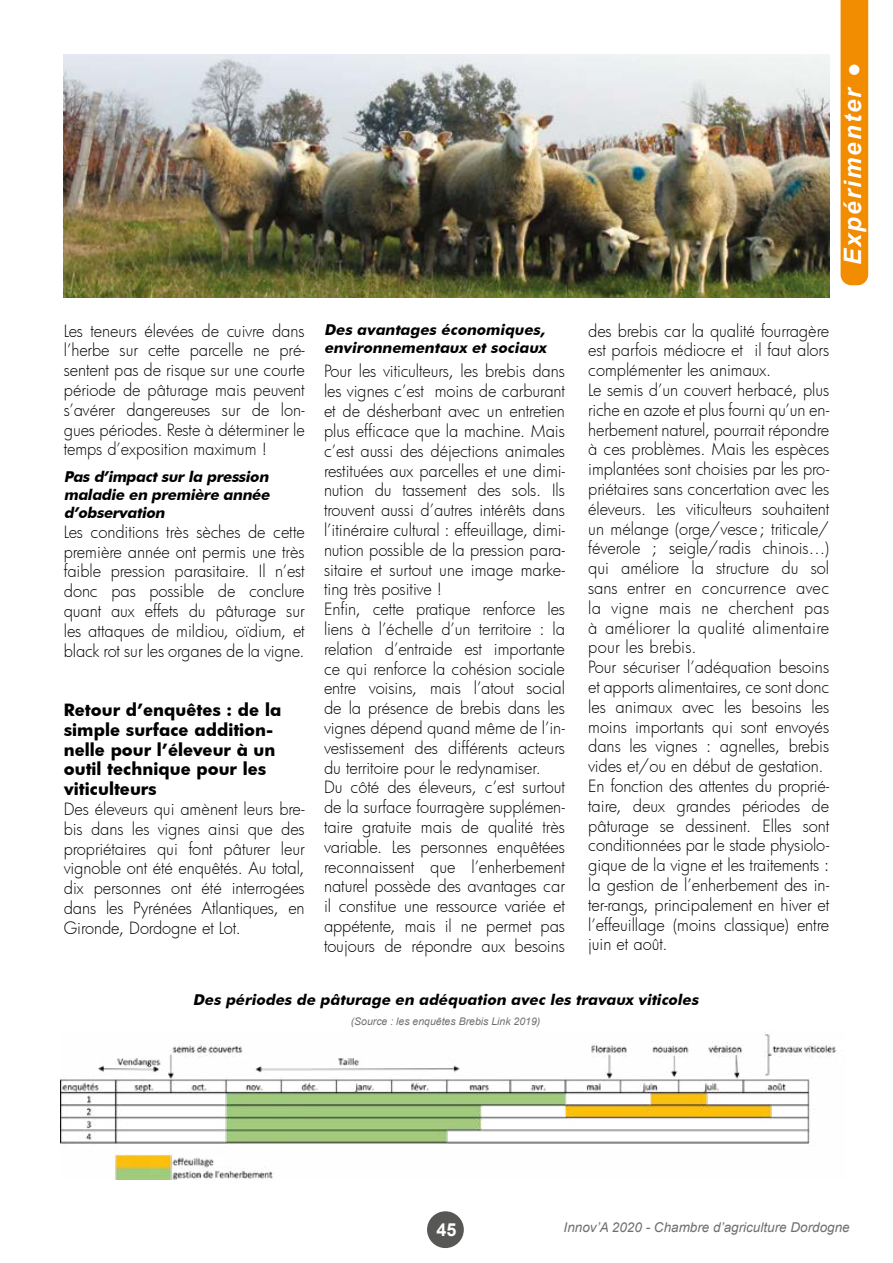
<style>
.page{position:relative;width:893px;height:1263px;background:#fff}
.page>*{position:absolute;margin:0;border:0;box-sizing:border-box;transform-origin:0 0}
.t1{font:italic 700 24px "Arial";letter-spacing:.09em;color:#fff}
.t2{font:700 18px "Arial";color:#fff}
.t3{font:300 16.5px/19.8px "Futura";letter-spacing:-.005em;color:#000;text-align:justify}
.t4{font:700 16.5px/19.8px "Futura";color:#000}
.t5{font:italic 700 15px/18px "Futura BT";color:#000;text-align:justify}
.t6{font:italic 13.5px "Arial";color:#706f6f}
.t7{font:italic 10.5px "Arial";color:#706f6f}
</style>
<div class="page">
<div style="left:427px;top:1211px;width:37px;height:37px;background:#575756;border-radius:50%"></div>
<div style="left:841px;top:0;width:27px;height:285px;background:#f28c00"></div>
<img style="left:64px;top:54px;width:765px;height:243px">
<img style="left:60px;top:1032px;width:777px;height:147px">
<h1 class="t1" style="left:837px;top:265px;width:204px;rotate:-90deg">Expérimenter ●</h1>
<p class="t3" style="left:588px;top:320px;width:242px">des brebis car la qualité fourragère est parfois médiocre et il faut alors complémenter les animaux.</p>
<p class="t3" style="left:588px;top:380px;width:242px">Le semis d’un couvert herbacé, plus riche en azote et plus fourni qu’un en&shy;herbement naturel, pourrait répondre à ces problèmes. Mais les espèces implantées sont choisies par les pro&shy;priétaires sans concertation avec les éleveurs. Les viticulteurs souhaitent un mélange (orge/vesce; triticale/ féverole ; seigle/radis chinois…) qui améliore la structure du sol sans entrer en concurrence avec la vigne mais ne cherchent pas à améliorer la qualité alimentaire pour les brebis.</p>
<p class="t3" style="left:588px;top:657px;width:242px">Pour sécuriser l’adéquation besoins et apports alimentaires, ce sont donc les animaux avec les besoins les moins importants qui sont envoyés dans les vignes : agnelles, brebis vides et/ou en début de gestation.</p>
<p class="t3" style="left:588px;top:776px;width:242px">En fonction des attentes du proprié&shy;taire, deux grandes périodes de pâturage se dessinent. Elles sont conditionnées par le stade physiolo&shy;gique de la vigne et les traitements : la gestion de l’enherbement des in&shy;ter-rangs, principalement en hiver et l’effeuillage (moins classique) entre juin et août.</p>
<p class="t5" style="left:193px;top:990px;width:510px">Des périodes de pâturage en adéquation avec les travaux viticoles</p>
<p class="t7" style="left:351px;top:1014px;width:191px">(Source : les enquêtes Brebis Link 2019)</p>
<p class="t3" style="left:64px;top:320px;width:242px">Les teneurs élevées de cuivre dans l’herbe sur cette parcelle ne pré&shy;sentent pas de risque sur une courte période de pâturage mais peuvent s’avérer dangereuses sur de lon&shy;gues périodes. Reste à déterminer le temps d’exposition maximum !</p>
<p class="t5" style="left:64px;top:467px;width:210px">Pas d’impact sur la pression maladie en première année d’observation</p>
<p class="t3" style="left:64px;top:521px;width:242px">Les conditions très sèches de cette première année ont permis une très faible pression parasitaire. Il n’est donc pas possible de conclure quant aux effets du pâturage sur les attaques de mildiou, oïdium, et black rot sur les organes de la vigne.</p>
<p class="t5" style="left:324px;top:321px;width:227px">Des avantages économiques, environnementaux et sociaux</p>
<p class="t3" style="left:324px;top:361px;width:242px">Pour les viticulteurs, les brebis dans les vignes c’est moins de carburant et de désherbant avec un entretien plus efficace que la machine. Mais c’est aussi des déjections animales restituées aux parcelles et une dimi&shy;nution du tassement des sols. Ils trouvent aussi d’autres intérêts dans l’itinéraire cultural : effeuillage, dimi&shy;nution possible de la pression para&shy;sitaire et surtout une image marke&shy;ting très positive !</p>
<p class="t3" style="left:324px;top:599px;width:242px">Enfin, cette pratique renforce les liens à l’échelle d’un territoire : la relation d’entraide est importante ce qui renforce la cohésion sociale entre voisins, mais l’atout social de la présence de brebis dans les vignes dépend quand même de l’in&shy;vestissement des différents acteurs du territoire pour le redynamiser.</p>
<p class="t3" style="left:324px;top:777px;width:242px">Du côté des éleveurs, c’est surtout de la surface fourragère supplémen&shy;taire gratuite mais de qualité très variable. Les personnes enquêtées reconnaissent que l’enherbement naturel possède des avantages car il constitue une ressource variée et appétente, mais il ne permet pas toujours de répondre aux besoins</p>
<p class="t4" style="left:64px;top:699px;width:219px">Retour d’enquêtes : de la simple surface addition&shy;nelle pour l’éleveur à un outil technique pour les viticulteurs</p>
<p class="t3" style="left:64px;top:799px;width:242px">Des éleveurs qui amènent leurs bre&shy;bis dans les vignes ainsi que des propriétaires qui font pâturer leur vignoble ont été enquêtés. Au total, dix personnes ont été interrogées dans les Pyrénées Atlantiques, en Gironde, Dordogne et Lot.</p>
<p class="t2" style="left:436px;top:1217px;width:22px">45</p>
<p class="t6" style="left:564px;top:1218px;width:288px">Innov’A 2020 - Chambre d’agriculture Dordogne</p>
</div>
